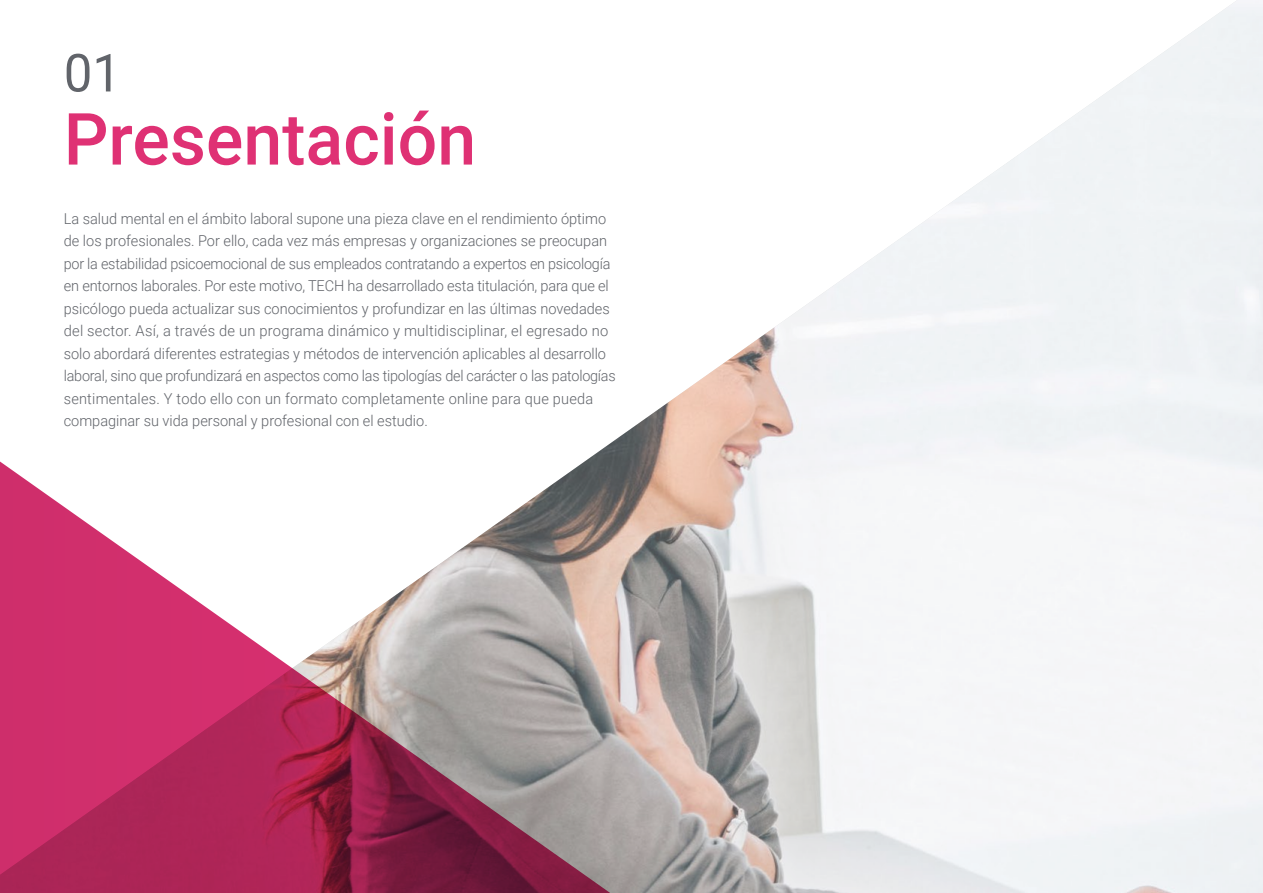
<style>
.page{position:relative;width:1263px;height:893px;background:#fff}
.page>*{position:absolute;margin:0;border:0;box-sizing:border-box;transform-origin:0 0}
.t1{font:500 72px "Roboto";color:#df3174}
.t2{font:52.5px "Roboto";color:#61646a}
.t3{font:300 15px/22.5px "Roboto";color:#61646a}
</style>
<div class="page">
<img style="left:606px;top:0;width:657px;height:893px">
<svg style="left:0;top:446px;width:640px;height:447px"></svg>
<h2 class="t2" style="left:64px;top:36px;width:59px">01</h2>
<h1 class="t1" style="left:64px;top:89px;width:414px">Presentación</h1>
<p class="t3" style="left:64px;top:207px;width:553px">La salud mental en el ámbito laboral supone una pieza clave en el rendimiento óptimo de los profesionales. Por ello, cada vez más empresas y organizaciones se preocupan por la estabilidad psicoemocional de sus empleados contratando a expertos en psicología en entornos laborales. Por este motivo, TECH ha desarrollado esta titulación, para que el psicólogo pueda actualizar sus conocimientos y profundizar en las últimas novedades del sector. Así, a través de un programa dinámico y multidisciplinar, el egresado no solo abordará diferentes estrategias y métodos de intervención aplicables al desarrollo laboral, sino que profundizará en aspectos como las tipologías del carácter o las patologías sentimentales. Y todo ello con un formato completamente online para que pueda compaginar su vida personal y profesional con el estudio.</p>
</div>
